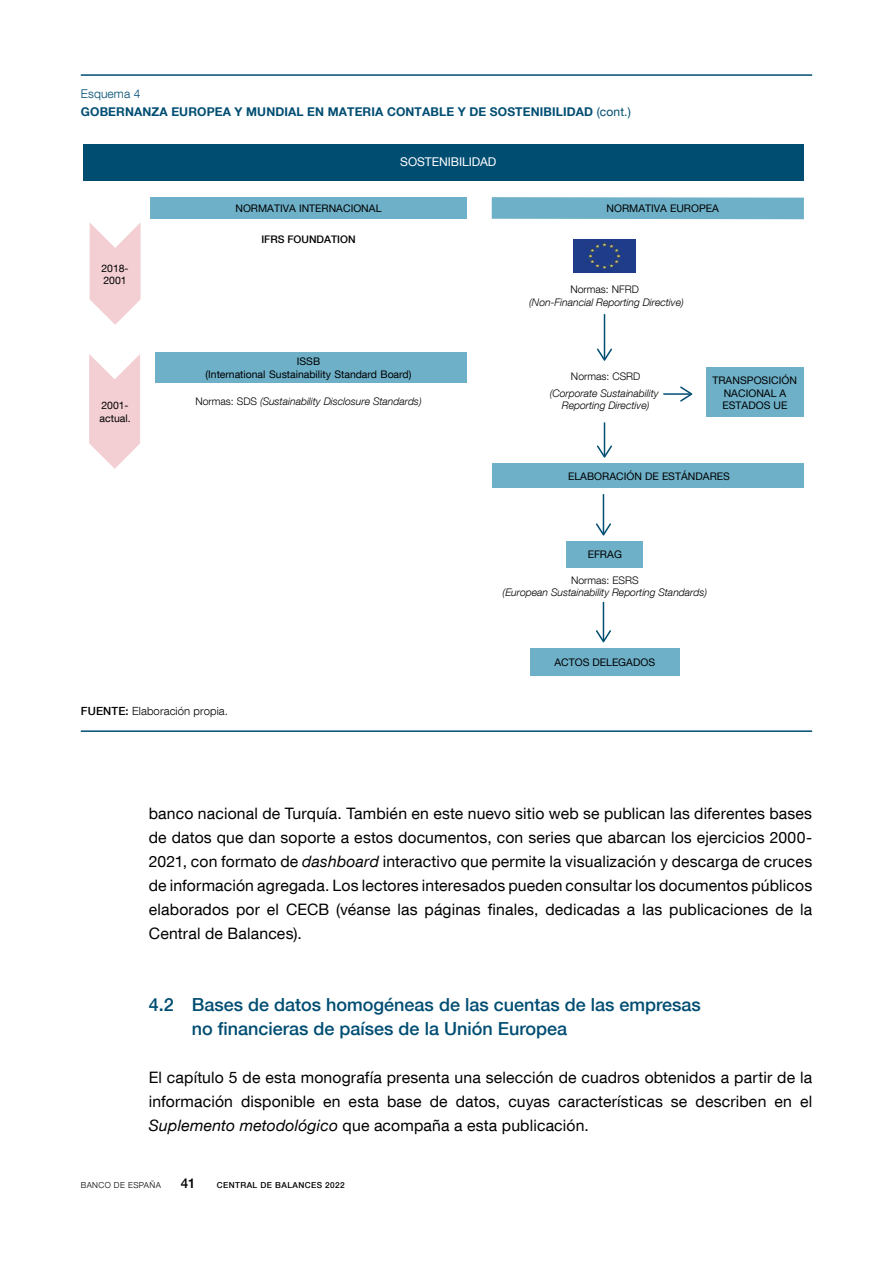
<style>
.page{position:relative;width:893px;height:1263px;background:#fff}
.page>*{position:absolute;margin:0;border:0;box-sizing:border-box;transform-origin:0 0}
.Ladillo_2{font:500 18px/24px "Bd E Neue Helvetica";color:#004d72}
.Texto_capítulo{font:15.75px/24px "Bd E Neue Helvetica";letter-spacing:.01em;color:#000;text-align:justify}
.t1{font:500 13.5px "Bd E Neue Helvetica";color:#000}
.t2{font:700 12px "Bd E Neue Helvetica";letter-spacing:.01em;color:#004d72}
.t3{font:12px "Bd E Neue Helvetica";letter-spacing:-.005em;color:#fff}
.t4{font:300 12px "Bd E Neue Helvetica";letter-spacing:.01em;color:#004d72}
.t5{font:300 11.25px "Bd E Neue Helvetica";letter-spacing:.01em;color:#000}
.t6{font:italic 300 10.5px/12.5px "Bd E Neue Helvetica";color:#000;text-align:center}
.t7{font:10.5px/12.6px "Bd E Neue Helvetica";color:#000;text-align:center}
.t8{font:500 10.5px "Bd E Neue Helvetica";color:#000}
.t9{font:300 10.5px "Bd E Neue Helvetica";color:#000}
.t10{font:500 8.25px "Bd E Neue Helvetica";letter-spacing:.05em;color:#000}
.t11{font:300 8.25px "Bd E Neue Helvetica";letter-spacing:.05em;color:#000}
.s1{font-weight:400}
.s2{font-style:normal}
.s3{font-weight:500}
.s4{font-style:italic}
</style>
<div class="page">
<hr style="left:81px;top:74px;width:731px;height:2px;background:#004d72">
<hr style="left:81px;top:730px;width:731px;height:2px;background:#004d72">
<div style="left:83px;top:144px;width:721px;height:36px;background:#004d72"></div>
<hr style="left:604px;top:314px;width:1px;height:45px;background:#004d72">
<svg style="left:597px;top:348px;width:15px;height:13px"></svg>
<hr style="left:604px;top:422px;width:1px;height:34px;background:#004d72">
<svg style="left:597px;top:445px;width:15px;height:13px"></svg>
<hr style="left:603px;top:494px;width:1px;height:40px;background:#004d72">
<svg style="left:596px;top:523px;width:15px;height:13px"></svg>
<hr style="left:603px;top:602px;width:1px;height:38px;background:#004d72">
<svg style="left:596px;top:630px;width:15px;height:12px"></svg>
<div style="left:150px;top:197px;width:317px;height:22px;background:#6db0c8"></div>
<div style="left:492px;top:197px;width:312px;height:22px;background:#6db0c8"></div>
<div style="left:155px;top:352px;width:312px;height:31px;background:#6db0c8"></div>
<div style="left:492px;top:463px;width:311px;height:25px;background:#6db0c8"></div>
<div style="left:567px;top:541px;width:76px;height:27px;background:#6db0c8"></div>
<div style="left:530px;top:648px;width:149px;height:28px;background:#6db0c8"></div>
<img style="left:573px;top:239px;width:62px;height:34px">
<svg style="left:90px;top:223px;width:51px;height:102px"></svg>
<svg style="left:89px;top:354px;width:51px;height:115px"></svg>
<div style="left:706px;top:368px;width:97px;height:49px;background:#6db0c8"></div>
<hr style="left:663px;top:393px;width:27px;height:2px;background:#004d72">
<svg style="left:680px;top:386px;width:12px;height:16px"></svg>
<p class="t4" style="left:81px;top:87px;width:61px">Esquema 4</p>
<p class="t2" style="left:81px;top:104px;width:551px">GOBERNANZA EUROPEA Y MUNDIAL EN MATERIA CONTABLE Y DE SOSTENIBILIDAD <span class="s1">(cont.)</span></p>
<p class="t3" style="left:400px;top:155px;width:98px">SOSTENIBILIDAD</p>
<p class="t7" style="left:235px;top:202px;width:148px">NORMATIVA INTERNACIONAL</p>
<p class="t7" style="left:606px;top:202px;width:114px">NORMATIVA EUROPEA</p>
<p class="t7" style="left:102px;top:261px;width:29px;text-align:left">2018-<br>2001</p>
<p class="t7" style="left:100px;top:399px;width:32px;text-align:left">2001- actual.</p>
<p class="t8" style="left:261px;top:233px;width:96px">IFRS FOUNDATION</p>
<p class="t7" style="left:205px;top:355px;width:207px">ISSB<br>(International Sustainability Standard Board)</p>
<p class="t6" style="left:529px;top:282px;width:156px;line-height:13.2px"><span class="s2">Normas: NFRD<br></span>(Non-Financial Reporting Directive)</p>
<p class="t9" style="left:571px;top:370px;width:71px">Normas: CSRD</p>
<p class="t6" style="left:195px;top:395px;width:228px"><span class="s2">Normas: SDS</span> (Sustainability Disclosure Standards)</p>
<p class="t6" style="left:550px;top:386px;width:110px">(Corporate Sustainability<br>Reporting Directive)</p>
<p class="t7" style="left:712px;top:374px;width:86px">TRANSPOSICIÓN<br>NACIONAL A<br>ESTADOS UE</p>
<p class="t7" style="left:568px;top:469px;width:163px">ELABORACIÓN DE ESTÁNDARES</p>
<p class="t7" style="left:588px;top:548px;width:36px">EFRAG</p>
<p class="t6" style="left:503px;top:573px;width:206px"><span class="s2">Normas: ESRS<br></span>(European Sustainability Reporting Standards)</p>
<p class="t7" style="left:554px;top:656px;width:102px">ACTOS DELEGADOS</p>
<p class="t5" style="left:81px;top:704px;width:149px"><span class="s3">FUENTE:</span> Elaboración propia.</p>
<p class="Texto_capítulo" style="left:149px;top:801px;width:665px">banco nacional de Turquía. También en este nuevo sitio web se publican las diferentes bases de datos que dan soporte a estos documentos, con series que abarcan los ejercicios 2000- 2021, con formato de <span class="s4">dashboard</span> interactivo que permite la visualización y descarga de cruces de información agregada. Los lectores interesados pueden consultar los documentos públicos elaborados por el CECB (véanse las páginas finales, dedicadas a las publicaciones de la Central de Balances).</p>
<h3 class="Ladillo_2" style="left:192px;top:992px;width:510px;text-indent:-43px">4.2 Bases de datos homogéneas de las cuentas de las empresas no financieras de países de la Unión Europea</h3>
<p class="Texto_capítulo" style="left:149px;top:1065px;width:665px">El capítulo 5 de esta monografía presenta una selección de cuadros obtenidos a partir de la información disponible en esta base de datos, cuyas características se describen en el <span class="s4">Suplemento metodológico</span> que acompaña a esta publicación.</p>
<p class="t11" style="left:81px;top:1180px;width:82px">BANCO DE ESPAÑA</p>
<p class="t1" style="left:181px;top:1175px;width:16px">41</p>
<p class="t10" style="left:217px;top:1180px;width:129px">CENTRAL DE BALANCES 2022</p>
</div>
